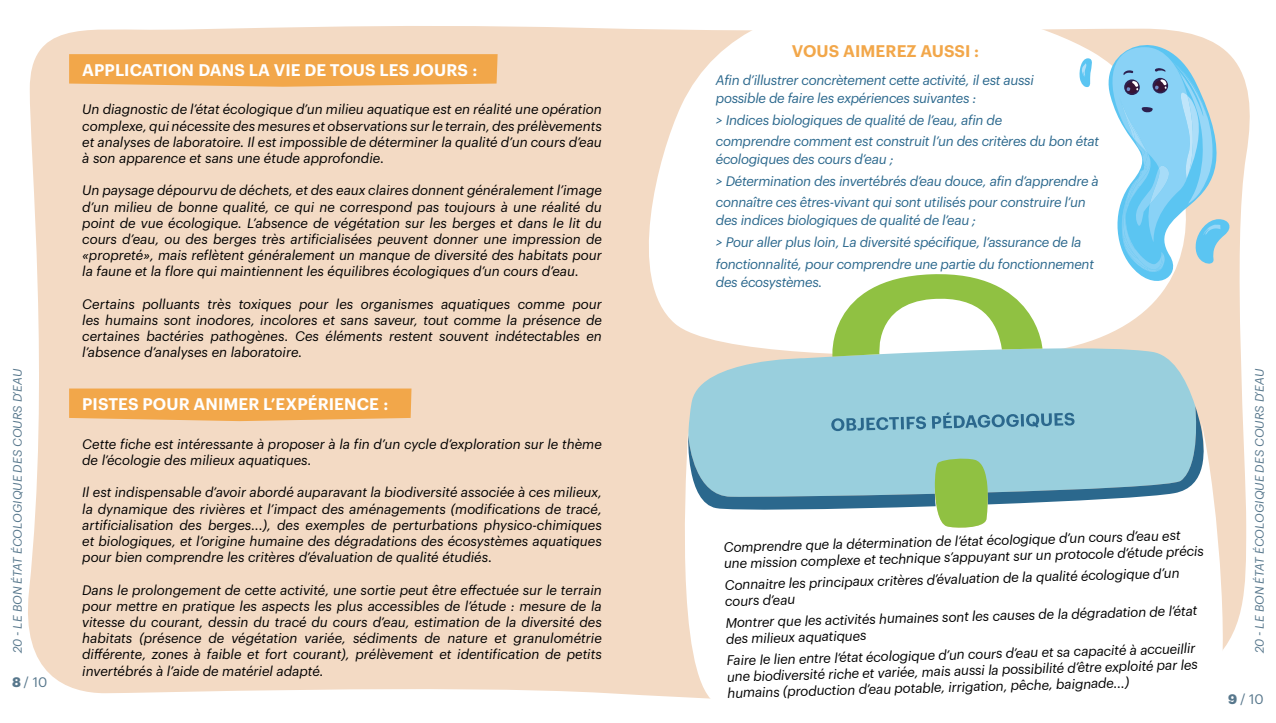
<style>
.page{position:relative;width:1276px;height:723px;background:#fff}
.page>*{position:absolute;margin:0;border:0;box-sizing:border-box;transform-origin:0 0}
.t1{font:600 16.5px "Graphik";letter-spacing:.005em;color:#fff}
.t2{font:600 16.5px "Graphik";letter-spacing:.005em;color:#f2a74a}
.t3{font:italic 13.5px/16.2px "Graphik";color:#000;text-align:justify}
.t4{font:italic 13.5px/21.6px "Graphik";letter-spacing:-.02em;color:#2b688d}
.t5{font:13.5px "Graphik";color:#57778c}
.t6{font:italic 12px "Graphik";letter-spacing:.005em;color:#57778c}
.s1{font-weight:700}
</style>
<div class="page">
<div style="left:28px;top:26px;width:1219px;height:671px;background:#f3dac4"></div>
<svg style="left:69px;top:54px;width:428px;height:33px;background:#f2aa51"></svg>
<svg style="left:625px;top:26px;width:625px;height:331px"></svg>
<svg style="left:1097px;top:26px;width:135px;height:269px"></svg>
<svg style="left:1078px;top:58px;width:16px;height:30px"></svg>
<svg style="left:1102px;top:47px;width:132px;height:225px"></svg>
<svg style="left:69px;top:388px;width:342px;height:33px;background:#f2aa51"></svg>
<svg style="left:688px;top:348px;width:513px;height:58px;background:#a6d0d9"></svg>
<svg style="left:676px;top:420px;width:555px;height:279px"></svg>
<svg style="left:826px;top:270px;width:216px;height:87px"></svg>
<svg style="left:686px;top:406px;width:521px;height:123px"></svg>
<p class="t1" style="left:82px;top:57px;width:396px">APPLICATION DANS LA VIE DE TOUS LES JOURS :</p>
<p class="t3" style="left:82px;top:100px;width:521px">Un diagnostic de l’état écologique d’un milieu aquatique est en réalité une opération complexe, qui nécessite des mesures et observations sur le terrain, des prélèvements et analyses de laboratoire. Il est impossible de déterminer la qualité d’un cours d’eau à son apparence et sans une étude approfondie.</p>
<p class="t3" style="left:82px;top:181px;width:521px">Un paysage dépourvu de déchets, et des eaux claires donnent généralement l’image d’un milieu de bonne qualité, ce qui ne correspond pas toujours à une réalité du point de vue écologique. L’absence de végétation sur les berges et dans le lit du cours d’eau, ou des berges très artificialisées peuvent donner une impression de «propreté», mais reflètent généralement un manque de diversité des habitats pour la faune et la flore qui maintiennent les équilibres écologiques d’un cours d’eau.</p>
<p class="t3" style="left:82px;top:295px;width:521px">Certains polluants très toxiques pour les organismes aquatiques comme pour les humains sont inodores, incolores et sans saveur, tout comme la présence de certaines bactéries pathogènes. Ces éléments restent souvent indétectables en l’absence d’analyses en laboratoire.</p>
<p class="t2" style="left:792px;top:39px;width:189px">VOUS AIMEREZ AUSSI :</p>
<p class="t4" style="left:716px;top:70px;width:319px;line-height:18px">Afin d’illustrer concrètement cette activité, il est aussi possible de faire les expériences suivantes :</p>
<p class="t4" style="left:716px;top:108px;width:384px">&gt; Indices biologiques de qualité de l’eau, afin de<br>comprendre comment est construit l’un des critères du bon état</p>
<p class="t4" style="left:716px;top:147px;width:384px">écologiques des cours d’eau ;<br>&gt; Détermination des invertébrés d’eau douce, afin d’apprendre à connaître ces êtres-vivant qui sont utilisés pour construire l’un</p>
<p class="t4" style="left:716px;top:209px;width:380px">des indices biologiques de qualité de l’eau ;<br>&gt; Pour aller plus loin, La diversité spécifique, l’assurance de la fonctionnalité, pour comprendre une partie du fonctionnement</p>
<p class="t4" style="left:716px;top:270px;width:108px">des écosystèmes.</p>
<p class="t6" style="left:9px;top:653px;width:286px;rotate:-90deg">20 - LE BON ÉTAT ÉCOLOGIQUE DES COURS D’EAU</p>
<p class="t6" style="left:1250px;top:653px;width:286px;rotate:-90deg">20 - LE BON ÉTAT ÉCOLOGIQUE DES COURS D’EAU</p>
<p class="t5" style="left:12px;top:672px;width:37px"><span class="s1">8</span> / 10</p>
<p class="t1" style="left:82px;top:391px;width:308px">PISTES POUR ANIMER L’EXPÉRIENCE :</p>
<p class="t3" style="left:82px;top:434px;width:521px">Cette fiche est intéressante à proposer à la fin d’un cycle d’exploration sur le thème de l’écologie des milieux aquatiques.</p>
<p class="t3" style="left:82px;top:483px;width:521px">Il est indispensable d’avoir abordé auparavant la biodiversité associée à ces milieux, la dynamique des rivières et l’impact des aménagements (modifications de tracé, artificialisation des berges...), des exemples de perturbations physico-chimiques et biologiques, et l’origine humaine des dégradations des écosystèmes aquatiques pour bien comprendre les critères d’évaluation de qualité étudiés.</p>
<p class="t3" style="left:82px;top:580px;width:521px">Dans le prolongement de cette activité, une sortie peut être effectuée sur le terrain pour mettre en pratique les aspects les plus accessibles de l’étude : mesure de la vitesse du courant, dessin du tracé du cours d’eau, estimation de la diversité des habitats (présence de végétation variée, sédiments de nature et granulométrie différente, zones à faible et fort courant), prélèvement et identification de petits invertébrés à l’aide de matériel adapté.</p>
<p class="t3" style="left:723px;top:540px;width:481px;rotate:-2deg">Comprendre que la détermination de l’état écologique d’un cours d’eau est une mission complexe et technique s’appuyant sur un protocole d’étude précis</p>
<p class="t3" style="left:724px;top:578px;width:457px;line-height:14.5px;rotate:-2deg">Connaitre les principaux critères d’évaluation de la qualité écologique d’un cours d’eau</p>
<p class="t3" style="left:725px;top:616px;width:473px;line-height:14.7px;rotate:-2deg">Montrer que les activités humaines sont les causes de la dégradation de l’état des milieux aquatiques</p>
<p class="t3" style="left:726px;top:653px;width:472px;text-align:left;rotate:-2deg">Faire le lien entre l’état écologique d’un cours d’eau et sa capacité à accueillir une biodiversité riche et variée, mais aussi la possibilité d’être exploité par les humains (production d’eau potable, irrigation, pêche, baignade...)</p>
<p class="t5" style="left:1228px;top:689px;width:37px"><span class="s1">9</span> / 10</p>
</div>
